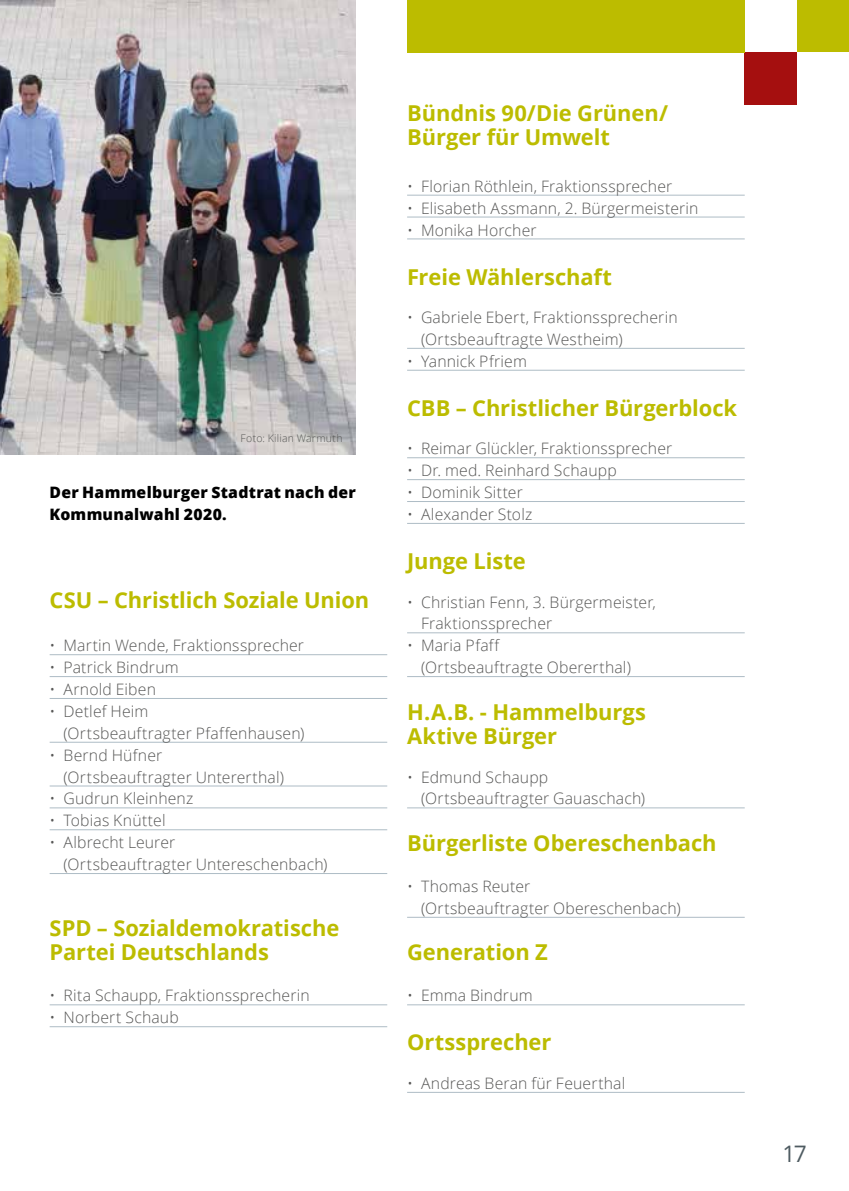
<style>
.page{position:relative;width:849px;height:1191px;background:#fff}
.page>*{position:absolute;margin:0;border:0;box-sizing:border-box;transform-origin:0 0}
.t1{font:22.75px "Open Sans";color:#4e5b61}
.t2{font:700 21.88px/24.5px "Open Sans";letter-spacing:-.005em;color:#bcbc00}
.t3{font:300 15.75px/21.9px "Open Sans";letter-spacing:.01em;color:#575756}
.t4{font:800 15.75px/21.9px "Open Sans";letter-spacing:.015em;color:#000}
.t5{font:300 10.5px "Open Sans";letter-spacing:.025em;color:#575756}
</style>
<div class="page">
<div style="left:744px;top:52px;width:52px;height:52px;background:#a50f0f"></div>
<div style="left:796px;top:0;width:52px;height:52px;background:#bcbc00"></div>
<img style="left:0;top:0;width:356px;height:454px">
<hr style="left:50px;top:654px;width:337px;height:1px;background:#aebcc5">
<hr style="left:50px;top:676px;width:337px;height:1px;background:#aebcc5">
<hr style="left:50px;top:698px;width:337px;height:1px;background:#aebcc5">
<hr style="left:50px;top:742px;width:337px;height:1px;background:#aebcc5">
<hr style="left:50px;top:785px;width:337px;height:1px;background:#aebcc5">
<hr style="left:50px;top:807px;width:337px;height:1px;background:#aebcc5">
<hr style="left:50px;top:829px;width:337px;height:1px;background:#aebcc5">
<hr style="left:50px;top:873px;width:337px;height:1px;background:#aebcc5">
<hr style="left:50px;top:1004px;width:337px;height:1px;background:#aebcc5">
<hr style="left:50px;top:1026px;width:337px;height:1px;background:#aebcc5">
<hr style="left:407px;top:195px;width:337px;height:1px;background:#aebcc5">
<hr style="left:407px;top:217px;width:337px;height:1px;background:#aebcc5">
<hr style="left:407px;top:238px;width:337px;height:1px;background:#aebcc5">
<hr style="left:407px;top:348px;width:337px;height:1px;background:#aebcc5">
<hr style="left:407px;top:370px;width:337px;height:1px;background:#aebcc5">
<hr style="left:407px;top:457px;width:337px;height:1px;background:#aebcc5">
<hr style="left:407px;top:479px;width:337px;height:1px;background:#aebcc5">
<hr style="left:407px;top:501px;width:337px;height:1px;background:#aebcc5">
<hr style="left:407px;top:523px;width:337px;height:1px;background:#aebcc5">
<hr style="left:407px;top:632px;width:337px;height:1px;background:#aebcc5">
<hr style="left:407px;top:676px;width:337px;height:1px;background:#aebcc5">
<hr style="left:407px;top:807px;width:337px;height:1px;background:#aebcc5">
<hr style="left:407px;top:917px;width:337px;height:1px;background:#aebcc5">
<hr style="left:407px;top:1004px;width:337px;height:1px;background:#aebcc5">
<hr style="left:407px;top:1092px;width:337px;height:1px;background:#aebcc5">
<div style="left:407px;top:0;width:337px;height:52px;background:#bcbc00"></div>
<p class="t5" style="left:240px;top:431px;width:103px">Foto: Kilian Warmuth</p>
<p class="t4" style="left:50px;top:480px;width:307px">Der Hammelburger Stadtrat nach der<br>Kommunalwahl 2020.</p>
<h2 class="t2" style="left:50px;top:587px;width:321px">CSU – Christlich Soziale Union</h2>
<p class="t3" style="left:50px;top:634px;width:256px">• Martin Wende, Fraktionssprecher</p>
<p class="t3" style="left:50px;top:656px;width:130px">• Patrick Bindrum</p>
<p class="t3" style="left:50px;top:678px;width:108px">• Arnold Eiben</p>
<p class="t3" style="left:63px;top:700px;width:242px;text-indent:-14px">• Detlef Heim<br>(Ortsbeauftragter Pfaffenhausen)</p>
<p class="t3" style="left:63px;top:743px;width:222px;text-indent:-14px">• Bernd Hüfner (Ortsbeauftragter Untererthal)</p>
<p class="t3" style="left:50px;top:787px;width:145px">• Gudrun Kleinhenz</p>
<p class="t3" style="left:50px;top:809px;width:117px">• Tobias Knüttel</p>
<p class="t3" style="left:63px;top:831px;width:265px;text-indent:-14px">• Albrecht Leurer<br>(Ortsbeauftragter Untereschenbach)</p>
<h2 class="t2" style="left:50px;top:915px;width:291px">SPD – Sozialdemokratische<br>Partei Deutschlands</h2>
<p class="t3" style="left:50px;top:984px;width:261px">• Rita Schaupp, Fraktionssprecherin</p>
<p class="t3" style="left:50px;top:1006px;width:130px">• Norbert Schaub</p>
<h2 class="t2" style="left:407px;top:100px;width:262px">Bündnis 90/Die Grünen/<br>Bürger für Umwelt</h2>
<p class="t3" style="left:407px;top:175px;width:267px">• Florian Röthlein, Fraktionssprecher</p>
<p class="t3" style="left:407px;top:196px;width:293px">• Elisabeth Assmann, 2. Bürgermeisterin</p>
<p class="t3" style="left:407px;top:218px;width:131px">• Monika Horcher</p>
<h2 class="t2" style="left:407px;top:264px;width:206px">Freie Wählerschaft</h2>
<p class="t3" style="left:421px;top:306px;width:258px;text-indent:-14px">• Gabriele Ebert, Fraktionssprecherin (Ortsbeauftragte Westheim)</p>
<p class="t3" style="left:407px;top:350px;width:121px">• Yannick Pfriem</p>
<h2 class="t2" style="left:407px;top:395px;width:331px">CBB – Christlicher Bürgerblock</h2>
<p class="t3" style="left:407px;top:437px;width:266px">• Reimar Glückler, Fraktionssprecher</p>
<p class="t3" style="left:407px;top:459px;width:211px">• Dr. med. Reinhard Schaupp</p>
<p class="t3" style="left:407px;top:481px;width:117px">• Dominik Sitter</p>
<p class="t3" style="left:407px;top:503px;width:127px">• Alexander Stolz</p>
<h2 class="t2" style="left:407px;top:548px;width:120px">Junge Liste</h2>
<p class="t3" style="left:421px;top:590px;width:236px;text-indent:-14px">• Christian Fenn, 3. Bürgermeister,<br>Fraktionssprecher</p>
<p class="t3" style="left:421px;top:634px;width:211px;text-indent:-14px">• Maria Pfaff<br>(Ortsbeauftragte Obererthal)</p>
<h2 class="t2" style="left:407px;top:699px;width:240px">H.A.B. - Hammelburgs<br>Aktive Bürger</h2>
<p class="t3" style="left:421px;top:765px;width:226px;text-indent:-14px">• Edmund Schaupp (Ortsbeauftragter Gauaschach)</p>
<h2 class="t2" style="left:407px;top:830px;width:311px">Bürgerliste Obereschenbach</h2>
<p class="t3" style="left:421px;top:875px;width:261px;text-indent:-14px">• Thomas Reuter<br>(Ortsbeauftragter Obereschenbach)</p>
<h2 class="t2" style="left:407px;top:939px;width:142px">Generation Z</h2>
<p class="t3" style="left:407px;top:984px;width:127px">• Emma Bindrum</p>
<h2 class="t2" style="left:407px;top:1029px;width:146px">Ortssprecher</h2>
<p class="t3" style="left:407px;top:1071px;width:220px">• Andreas Beran für Feuerthal</p>
<h1 class="t1" style="left:782px;top:1137px;width:26px">17</h1>
</div>
